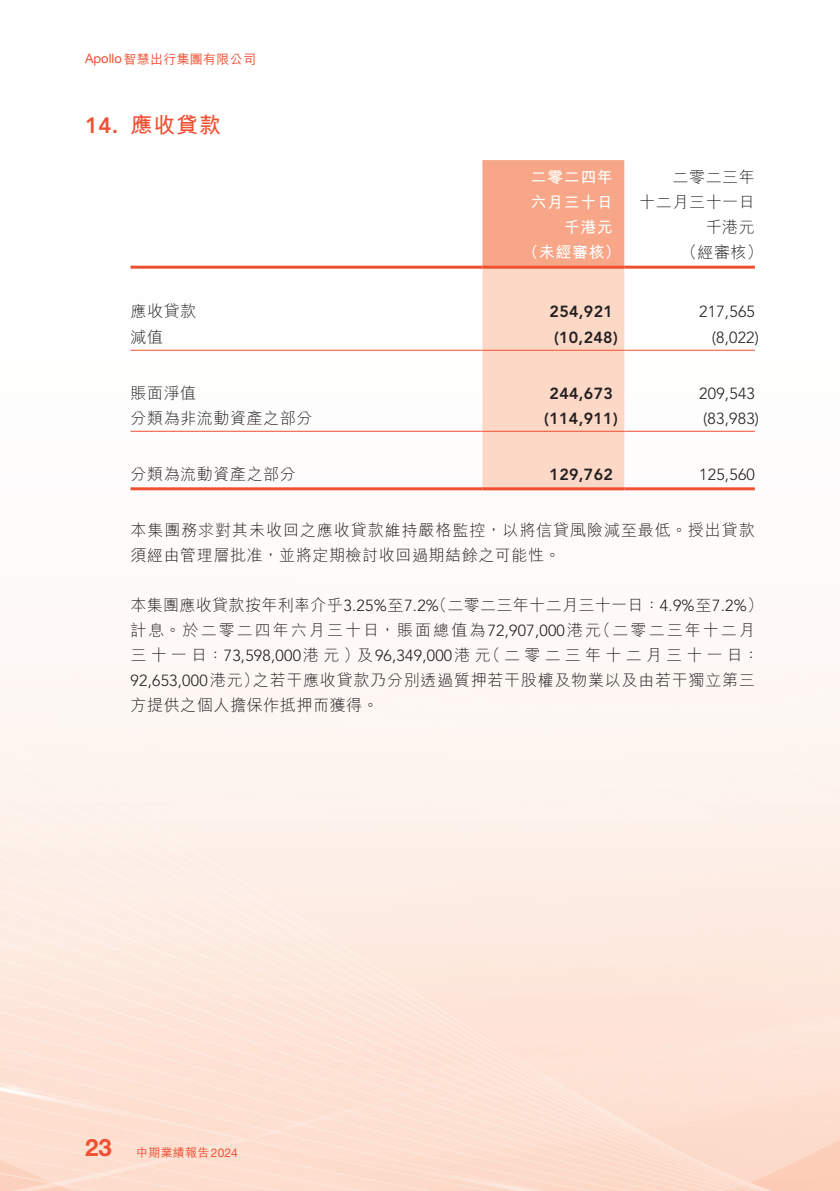
<style>
.page{position:relative;width:840px;height:1191px;background:#fff}
.page>*{position:absolute;margin:0;border:0;box-sizing:border-box;transform-origin:0 0}
.t1{font:700 24px "Helvetica Neue LT Std";color:#ef5032}
._01_H1{font:700 22px "M Hei HK";color:#ef5032}
._01_H1-2{font:800 22px "Avenir LT Std";color:#ef5032}
._00_txt{font:300 16px/25px "M Hei HK";letter-spacing:.045em;color:#231f20}
._00_txt-2{font:300 16px/25px "M Hei HK";letter-spacing:.125em;color:#231f20}
._50_Table_txt{font:300 16px "M Hei HK";letter-spacing:.035em;color:#231f20}
._00_txt-3{font:300 16px "M Hei HK";letter-spacing:.02em;color:#231f20}
._50_Table_txt-2{font:800 16px "Avenir LT Std";letter-spacing:.02em;color:#231f20}
._50_Table_txt-3{font:300 16px "Avenir LT Std";letter-spacing:.015em;color:#231f20}
._50_Table_txt-4{font:700 16px "M Hei HK";letter-spacing:.04em;color:#fff}
.t2{font:500 13px "M Hei HK";letter-spacing:.02em;color:#ef5032}
.t3{font:500 12px "M Hei HK";letter-spacing:.02em;color:#ef5032}
.s1{font-family:"Helvetica Neue LT Std";font-weight:400}
.s2{font-family:"Avenir LT Std"}
</style>
<div class="page">
<img style="left:0;top:293px;width:839px;height:898px">
<svg style="left:482px;top:160px;width:142px;height:327px;background:#fac7b1"></svg>
<hr style="left:130px;top:266px;width:352px;height:3px;background:#ef5032">
<hr style="left:482px;top:266px;width:142px;height:3px;background:#ef5032">
<hr style="left:624px;top:266px;width:130px;height:3px;background:#ef5032">
<hr style="left:130px;top:350px;width:352px;height:1px;background:#ef5032">
<hr style="left:482px;top:350px;width:142px;height:1px;background:#ef5032">
<hr style="left:624px;top:350px;width:130px;height:1px;background:#ef5032">
<hr style="left:130px;top:431px;width:352px;height:1px;background:#ef5032">
<hr style="left:482px;top:431px;width:142px;height:1px;background:#ef5032">
<hr style="left:624px;top:431px;width:130px;height:1px;background:#ef5032">
<hr style="left:130px;top:487px;width:352px;height:3px;background:#ef5032">
<hr style="left:482px;top:487px;width:142px;height:3px;background:#ef5032">
<hr style="left:624px;top:487px;width:130px;height:3px;background:#ef5032">
<p class="t2" style="left:85px;top:50px;width:172px"><span class="s1">Apollo</span>智慧出行集團有限公司</p>
<p class="_01_H1-2" style="left:85px;top:112px;width:35px">14.</p>
<p class="_01_H1" style="left:130px;top:109px;width:92px">應收貸款</p>
<p class="_50_Table_txt-4" style="left:530px;top:166px;width:84px">二零二四年</p>
<p class="_50_Table_txt-4" style="left:530px;top:191px;width:84px">六月三十日</p>
<p class="_50_Table_txt-4" style="left:563px;top:216px;width:51px">千港元</p>
<p class="_50_Table_txt-4" style="left:522px;top:241px;width:100px">（未經審核）</p>
<p class="_50_Table_txt" style="left:672px;top:169px;width:84px">二零二三年</p>
<p class="_50_Table_txt" style="left:639px;top:194px;width:117px">十二月三十一日</p>
<p class="_50_Table_txt" style="left:705px;top:219px;width:51px">千港元</p>
<p class="_50_Table_txt" style="left:680px;top:244px;width:83px">（經審核(</p>
<p class="_50_Table_txt" style="left:130px;top:302px;width:67px">應收貸款</p>
<p class="_50_Table_txt-2" style="left:549px;top:302px;width:65px">254,921</p>
<p class="_50_Table_txt-3" style="left:698px;top:302px;width:57px">217,565</p>
<p class="_50_Table_txt" style="left:130px;top:328px;width:34px">減值</p>
<p class="_50_Table_txt-2" style="left:553px;top:328px;width:65px">)10,248(</p>
<p class="_50_Table_txt-3" style="left:711px;top:328px;width:49px">)8,022(</p>
<p class="_50_Table_txt" style="left:130px;top:385px;width:67px">賬面淨值</p>
<p class="_50_Table_txt-2" style="left:549px;top:384px;width:65px">244,673</p>
<p class="_50_Table_txt-3" style="left:698px;top:384px;width:57px">209,543</p>
<p class="_50_Table_txt" style="left:130px;top:410px;width:183px">分類為非流動資產之部分</p>
<p class="_50_Table_txt-2" style="left:544px;top:409px;width:75px">)114,911(</p>
<p class="_50_Table_txt-3" style="left:702px;top:409px;width:57px">)83,983(</p>
<p class="_50_Table_txt" style="left:130px;top:466px;width:167px">分類為流動資產之部分</p>
<p class="_50_Table_txt-2" style="left:549px;top:465px;width:65px">129,762</p>
<p class="_50_Table_txt-3" style="left:698px;top:465px;width:57px">125,560</p>
<p class="_00_txt" style="left:130px;top:517px;width:625px">本集團務求對其未收回之應收貸款維持嚴格監控，以將信貸風險減至最低。授出貸款須經由管理層批准，並將定期檢討收回過期結餘之可能性。</p>
<p class="_00_txt-3" style="left:431px;top:597px;width:333px">（二零二三年十二月三十一日：<span class="s2">4.9%</span>至<span class="s2">7.2%</span>(</p>
<p class="_00_txt-3" style="left:130px;top:597px;width:310px">本集團應收貸款按年利率介乎<span class="s2">3.25%</span>至<span class="s2">7.2%</span></p>
<p class="_00_txt-2" style="left:594px;top:617px;width:161px">（二零二三年十二月</p>
<p class="_00_txt-2" style="left:356px;top:617px;width:403px;text-indent:-226px">計息。於二零二四年六月三十日，賬面總值為<span class="s2">72,907,000</span>港元<br>及<span class="s2">96,349,000</span>港 （元 二零二三年十二月三十一日：</p>
<p class="_00_txt" style="left:253px;top:642px;width:503px;text-indent:-122px">三十一日：<span class="s2">73,598,000</span>港元）<br>之若干應收貸款乃分別透過質押若干股權及物業以及由若干獨立第三</p>
<p class="_00_txt" style="left:130px;top:667px;width:249px"><span class="s2">92,653,000</span>港元）<br>方提供之個人擔保作抵押而獲得。</p>
<h1 class="t1" style="left:85px;top:1133px;width:28px">23</h1>
<p class="t3" style="left:136px;top:1144px;width:103px">中期業績報告<span class="s1">2024</span></p>
</div>
